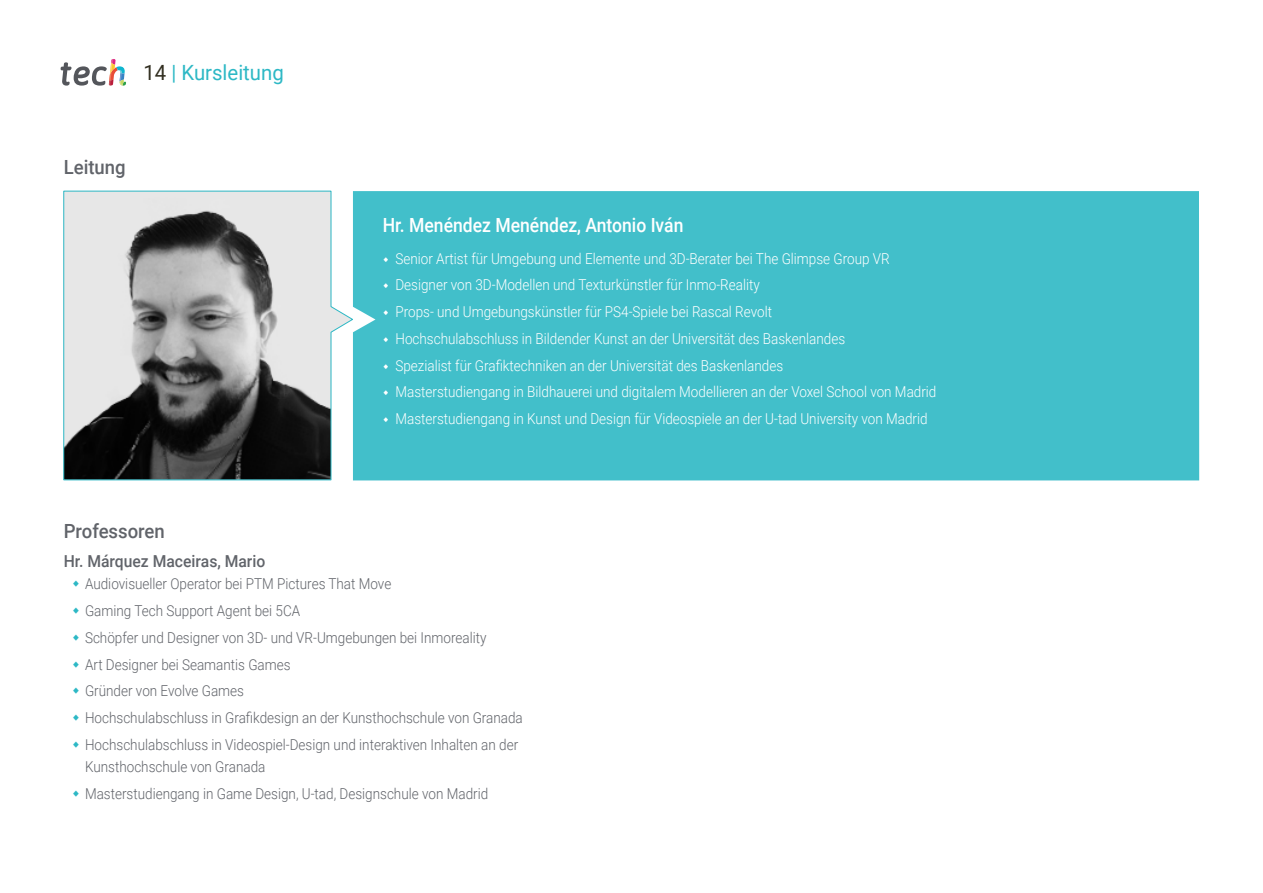
<style>
.page{position:relative;width:1263px;height:893px;background:#fff}
.page>*{position:absolute;margin:0;border:0;box-sizing:border-box;transform-origin:0 0}
.t1{font:21px "Roboto";color:#2db8c5}
.t2{font:500 19.5px "Roboto";color:#fff;scale:.9 1}
.t3{font:500 19.5px "Roboto";color:#61646a;scale:.95 1}
.t4{font:500 16.5px "Roboto";color:#61646a;scale:.95 1}
.t5{font:300 15px/26.7px "Roboto";color:#fff;scale:.9 1}
.t6{font:300 15px/26.7px "Roboto";color:#61646a;scale:.9 1}
.s1{color:#312e20}
</style>
<div class="page">
<svg style="left:61px;top:59px;width:65px;height:27px"></svg>
<div style="left:353px;top:191px;width:846px;height:289px;background:#42bfca"></div>
<svg style="left:63px;top:191px;width:290px;height:289px;background:#959999"></svg>
<svg style="left:384px;top:257px;width:4px;height:5px"></svg>
<svg style="left:384px;top:283px;width:4px;height:5px"></svg>
<svg style="left:384px;top:310px;width:4px;height:5px"></svg>
<svg style="left:384px;top:337px;width:4px;height:5px"></svg>
<svg style="left:384px;top:364px;width:4px;height:5px"></svg>
<svg style="left:384px;top:390px;width:4px;height:5px"></svg>
<svg style="left:384px;top:417px;width:4px;height:5px"></svg>
<h1 class="t1" style="left:144px;top:57px;width:142px"><span class="s1">14</span> | Kursleitung</h1>
<h2 class="t3" style="left:64px;top:153px;width:67px">Leitung</h2>
<h2 class="t3" style="left:64px;top:517px;width:108px">Professoren</h2>
<h2 class="t2" style="left:383px;top:212px;width:336px">Hr. Menéndez Menéndez, Antonio Iván</h2>
<p class="t5" style="left:395px;top:244px;width:603px">Senior Artist für Umgebung und Elemente und 3D-Berater bei The Glimpse Group VR Designer von 3D-Modellen und Texturkünstler für Inmo-Reality<br>Props- und Umgebungskünstler für PS4-Spiele bei Rascal Revolt<br>Hochschulabschluss in Bildender Kunst an der Universität des Baskenlandes<br>Spezialist für Grafiktechniken an der Universität des Baskenlandes<br>Masterstudiengang in Bildhauerei und digitalem Modellieren an der Voxel School von Madrid Masterstudiengang in Kunst und Design für Videospiele an der U-tad University von Madrid</p>
<p class="t4" style="left:64px;top:550px;width:214px">Hr. Márquez Maceiras, Mario</p>
<p class="t6" style="left:85px;top:570px;width:488px">Audiovisueller Operator bei PTM Pictures That Move<br>Gaming Tech Support Agent bei 5CA<br>Schöpfer und Designer von 3D- und VR-Umgebungen bei Inmoreality<br>Art Designer bei Seamantis Games<br>Gründer von Evolve Games<br>Hochschulabschluss in Grafikdesign an der Kunsthochschule von Granada Hochschulabschluss in Videospiel-Design und interaktiven Inhalten an der</p>
<p class="t6" style="left:85px;top:753px;width:449px">Kunsthochschule von Granada<br>Masterstudiengang in Game Design, U-tad, Designschule von Madrid</p>
</div>
